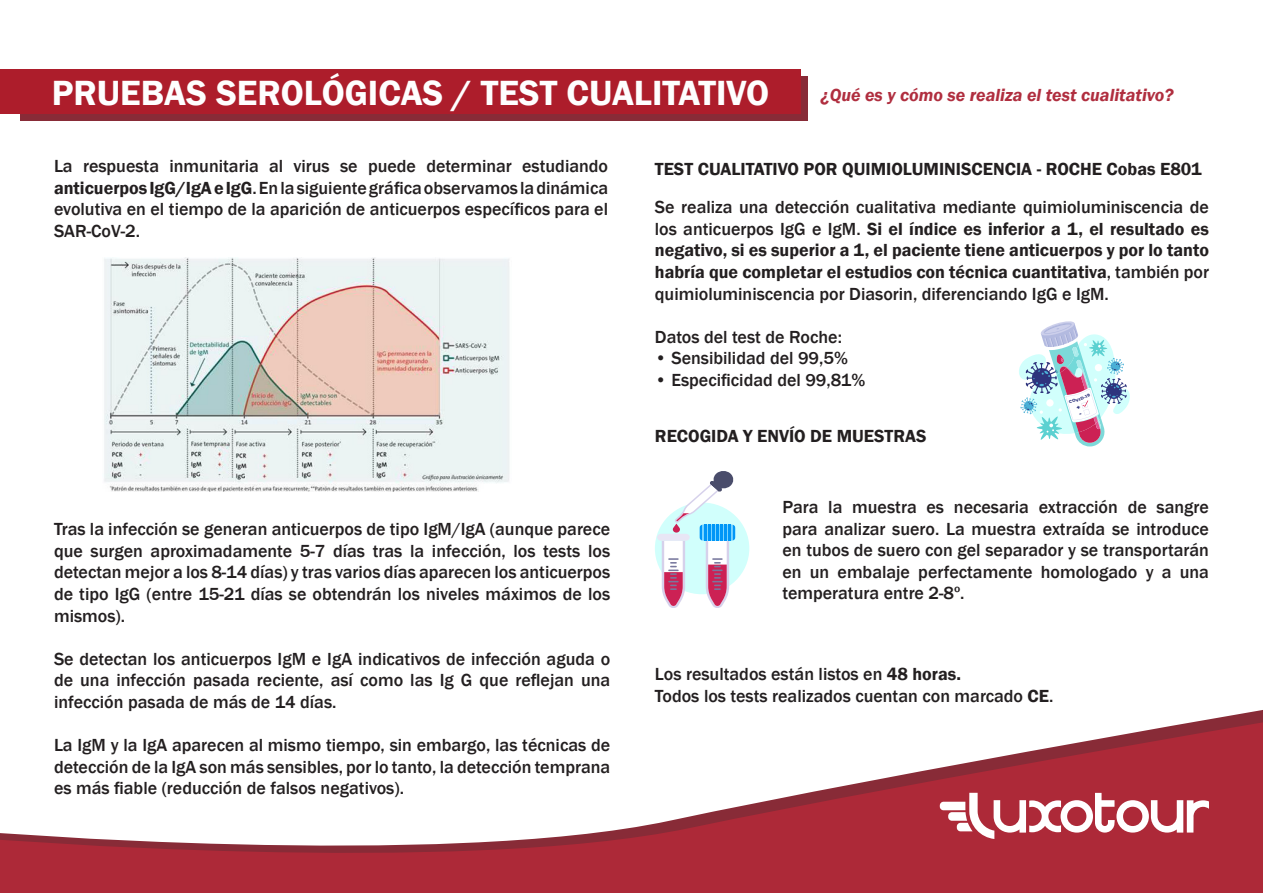
<style>
.page{position:relative;width:1263px;height:893px;background:#fff}
.page>*{position:absolute;margin:0;border:0;box-sizing:border-box;transform-origin:0 0}
.t1{font:600 36px "Franklin Gothic";color:#fefefe}
.t2{font:500 18px/21.6px "Franklin Gothic";color:#231f20;text-align:justify}
.t3{font:600 18px/21.6px "Franklin Gothic";color:#231f20;text-align:justify}
.t4{font:italic 600 18px "Franklin Gothic";color:#b02e3f}
.s1{font-weight:600}
.s2{font-weight:500}
</style>
<div class="page">
<svg style="left:0;top:710px;width:1263px;height:183px"></svg>
<div style="left:20px;top:77px;width:788px;height:44px;background:#882b37"></div>
<div style="left:0;top:69px;width:800px;height:45px;background:#ad1d2b"></div>
<svg style="left:940px;top:793px;width:269px;height:46px"></svg>
<img style="left:104px;top:258px;width:406px;height:234px">
<div style="left:655px;top:502px;width:94px;height:92px;background:#d1fffc;border-radius:50%"></div>
<svg style="left:657px;top:471px;width:78px;height:137px"></svg>
<svg style="left:1019px;top:321px;width:111px;height:125px"></svg>
<h1 class="t1" style="left:52px;top:71px;width:719px">PRUEBAS SEROLÓGICAS / TEST CUALITATIVO</h1>
<p class="t4" style="left:821px;top:83px;width:354px">¿Qué es y cómo se realiza el test cualitativo?</p>
<p class="t2" style="left:54px;top:155px;width:556px">La respuesta inmunitaria al virus se puede determinar estudiando <span class="s1">anticuerpos IgG/IgA e IgG</span>. En la siguiente gráfica observamos la dinámica evolutiva en el tiempo de la aparición de anticuerpos específicos para el SAR-CoV-2.</p>
<p class="t2" style="left:54px;top:519px;width:558px">Tras la infección se generan anticuerpos de tipo IgM/IgA (aunque parece que surgen aproximadamente 5-7 días tras la infección, los tests los detectan mejor a los 8-14 días) y tras varios días aparecen los anticuerpos de tipo IgG (entre 15-21 días se obtendrán los niveles máximos de los mismos).</p>
<p class="t2" style="left:54px;top:648px;width:558px">Se detectan los anticuerpos IgM e IgA indicativos de infección aguda o de una infección pasada reciente, así como las Ig G que reflejan una infección pasada de más de 14 días.</p>
<p class="t2" style="left:54px;top:735px;width:558px">La IgM y la IgA aparecen al mismo tiempo, sin embargo, las técnicas de detección de la IgA son más sensibles, por lo tanto, la detección temprana es más fiable (reducción de falsos negativos).</p>
<p class="t3" style="left:655px;top:159px;width:548px">TEST CUALITATIVO POR QUIMIOLUMINISCENCIA - ROCHE Cobas E801</p>
<p class="t3" style="left:655px;top:197px;width:556px"><span class="s2">Se realiza una detección cualitativa mediante quimioluminiscencia de los anticuerpos IgG e IgM.</span> Si el índice es inferior a 1, el resultado es negativo, si es superior a 1, el paciente tiene anticuerpos y por lo tanto habría que completar el estudios con técnica cuantitativa<span class="s2">, también por quimioluminiscencia por Diasorin, diferenciando IgG e IgM.</span></p>
<p class="t2" style="left:655px;top:326px;width:189px">Datos del test de Roche:</p>
<p class="t2" style="left:655px;top:348px;width:195px">• Sensibilidad del 99,5%</p>
<p class="t2" style="left:655px;top:369px;width:212px">• Especificidad del 99,81%</p>
<p class="t3" style="left:655px;top:426px;width:273px">RECOGIDA Y ENVÍO DE MUESTRAS</p>
<p class="t2" style="left:782px;top:496px;width:428px">Para la muestra es necesaria extracción de sangre para analizar suero. La muestra extraída se introduce en tubos de suero con gel separador y se transportarán en un embalaje perfectamente homologado y a una temperatura entre 2-8º.</p>
<p class="t2" style="left:655px;top:663px;width:400px">Los resultados están listos en <span class="s1">48 horas.<br></span>Todos los tests realizados cuentan con marcado <span class="s1">CE</span>.</p>
</div>
